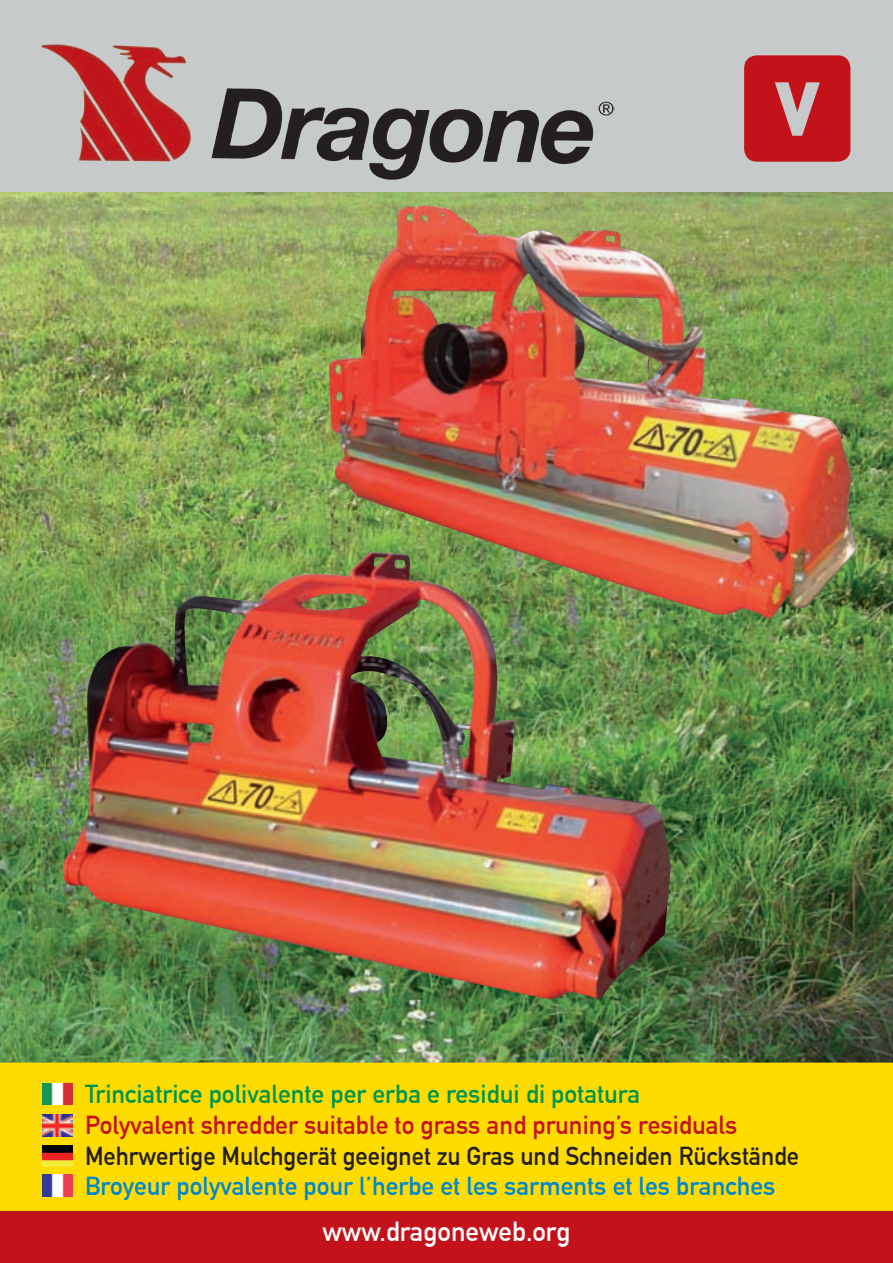
<style>
.page{position:relative;width:893px;height:1263px;background:#fff}
.page>*{position:absolute;margin:0;border:0;box-sizing:border-box;transform-origin:0 0}
.t1{font:900 75px "DIN Alternate";color:#c7caca}
.t2{font:700 27px "DIN Alternate";color:#fff}
.t3{font:700 25.5px "DIN Alternate";color:#231f20;scale:.96 1}
.t4{font:700 25.5px "DIN Alternate";color:#0087cd}
.t5{font:700 25.5px "DIN Alternate";color:#c4121a}
.t6{font:700 25.5px "DIN Alternate";color:#00954a}
</style>
<div class="page">
<img style="left:0;top:191px;width:893px;height:872px">
<div style="left:0;top:1063px;width:893px;height:149px;background:#ffdc01"></div>
<div style="left:0;top:0;width:893px;height:191px;background:#c7caca"></div>
<div style="left:0;top:1212px;width:893px;height:51px;background:#c4121a"></div>
<img style="left:43px;top:1115px;width:29px;height:21px">
<img style="left:43px;top:1083px;width:30px;height:21px">
<img style="left:43px;top:1175px;width:30px;height:21px">
<img style="left:43px;top:1145px;width:29px;height:21px">
<img style="left:326px;top:205px;width:531px;height:416px">
<img style="left:41px;top:44px;width:150px;height:118px">
<img style="left:209px;top:88px;width:406px;height:120px">
<div style="left:744px;top:55px;width:106px;height:107px;background:#c4121a;border-radius:13px"></div>
<img style="left:55px;top:552px;width:616px;height:448px">
<h1 class="t1" style="left:775px;top:58px;width:47px">V</h1>
<p class="t6" style="left:85px;top:1075px;width:557px">Trinciatrice polivalente per erba e residui di potatura</p>
<p class="t5" style="left:85px;top:1106px;width:654px">Polyvalent shredder suitable to grass and pruning’s residuals</p>
<p class="t3" style="left:85px;top:1136px;width:745px">Mehrwertige Mulchgerät geeignet zu Gras und Schneiden Rückstände</p>
<p class="t4" style="left:85px;top:1167px;width:692px">Broyeur polyvalente pour l’herbe et les sarments et les branches</p>
<p class="t2" style="left:322px;top:1210px;width:250px">www.dragoneweb.org</p>
</div>
